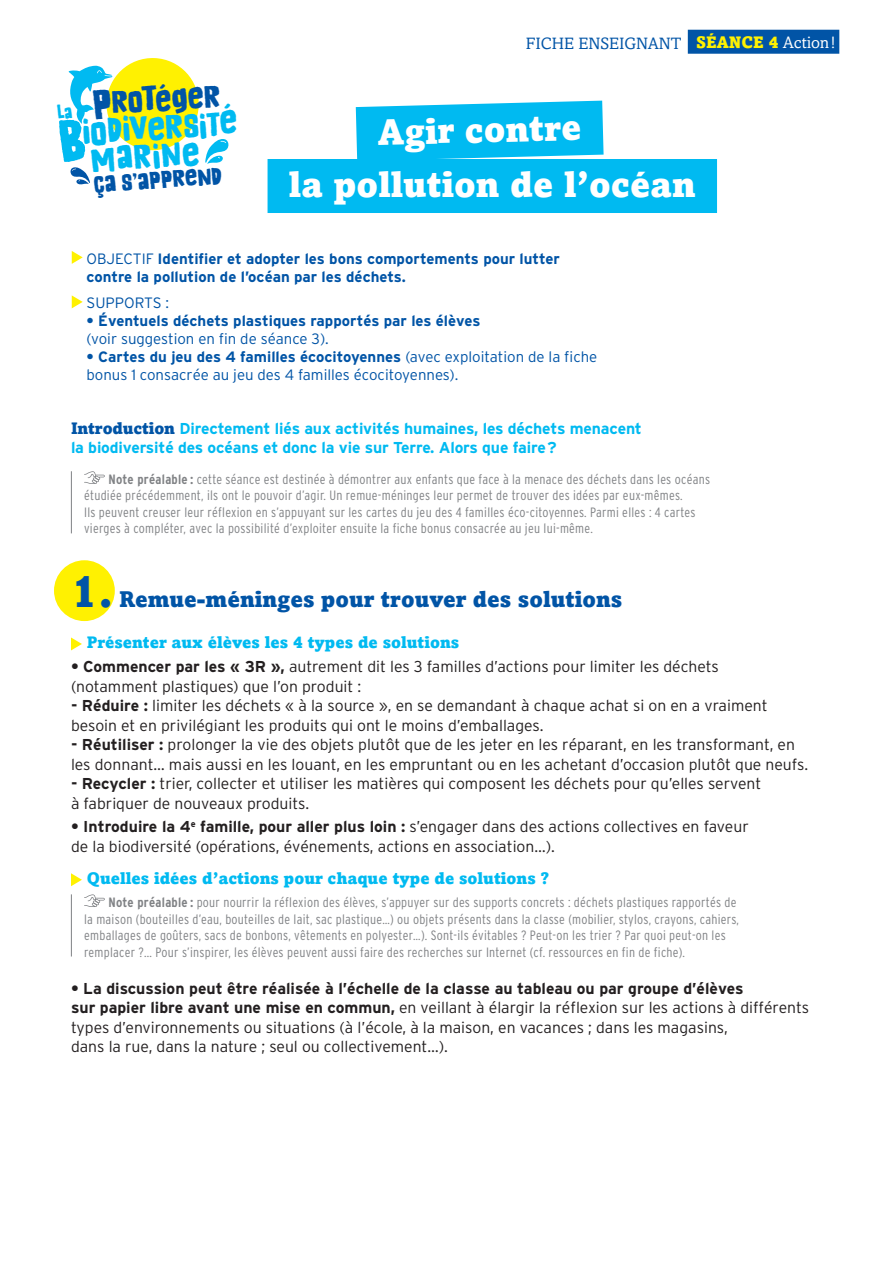
<style>
.page{position:relative;width:893px;height:1263px;background:#fff}
.page>*{position:absolute;margin:0;border:0;box-sizing:border-box;transform-origin:0 0}
.t1{font:900 36px "Amasis MT Std";color:#fff}
.t2{font:33.9px "Appelstroop";color:#00baf1}
.t3{font:31.05px "Appelstroop";color:#0154a6}
.t4{font:23.85px "Appelstroop";color:#0154a6}
.t5{font:900 22.5px "Amasis MT Std";color:#0154a6}
.t6{font:900 16.5px "Amasis MT Std";color:#00baf1}
.t7{font:16.5px "Amasis MT Std";color:#0154a6}
.t8{font:900 16.5px "Amasis MT Std";color:#fff101}
.t9{font:300 15.75px/19.5px "Interstate";color:#231f20}
.t10{font:700 15.75px/18.9px "Interstate";letter-spacing:-.01em;color:#00baf1}
.t11{font:300 15px/18px "Interstate";color:#0154a6}
.t12{font:700 15px/18px "Interstate";color:#0154a6}
.t13{font:300 condensed 13.5px/16.5px "Interstate";letter-spacing:.02em;color:#808285}
.s1{font-size:35.4px}
.s2{font-size:34.2px}
.s3{font-weight:400;color:#fff}
.s4{font-weight:300}
.s5{font-weight:700}
.s6{font-family:"Amasis MT Std";font-weight:900;font-size:16.5px;color:#0154a6}
.s7{font-size:45px}
</style>
<div class="page">
<div style="left:54px;top:560px;width:61px;height:61px;background:#fff101;border-radius:50%"></div>
<hr style="left:71px;top:471px;width:1px;height:62px;background:#808285">
<svg style="left:84px;top:471px;width:21px;height:13px"></svg>
<svg style="left:71px;top:637px;width:11px;height:13px"></svg>
<svg style="left:71px;top:873px;width:11px;height:13px"></svg>
<hr style="left:71px;top:894px;width:1px;height:62px;background:#808285">
<svg style="left:84px;top:894px;width:21px;height:13px"></svg>
<svg style="left:72px;top:251px;width:11px;height:13px"></svg>
<svg style="left:72px;top:295px;width:11px;height:13px"></svg>
<div style="left:688px;top:30px;width:151px;height:24px;background:#0154a6"></div>
<div style="left:268px;top:159px;width:449px;height:54px;background:#00baf1"></div>
<svg style="left:355px;top:100px;width:249px;height:59px;background:#19c0f2"></svg>
<svg style="left:59px;top:58px;width:170px;height:127px"></svg>
<h3 class="t3" style="left:111px;top:82px;width:110px;rotate:-3deg">rO<span class="s1">t</span>é<span class="s2">g</span>er</h3>
<h2 class="t2" style="left:90px;top:138px;width:110px;rotate:-4deg">marine</h2>
<h2 class="t2" style="left:82px;top:109px;width:156px;rotate:-3deg">iOdiversité</h2>
<h3 class="t4" style="left:93px;top:169px;width:130px;rotate:-4deg">ça s’apprend</h3>
<p class="t7" style="left:526px;top:34px;width:157px">FICHE ENSEIGNANT</p>
<p class="t8" style="left:696px;top:32px;width:140px">SÉANCE 4 <span class="s3">Action!</span></p>
<h1 class="t1" style="left:378px;top:109px;width:205px;rotate:-1deg">Agir contre</h1>
<h1 class="t1" style="left:289px;top:162px;width:408px">la pollution de l’océan</h1>
<p class="t12" style="left:87px;top:249px;width:475px"><span class="s4">OBJECTIF</span> Identifier et adopter les bons comportements pour lutter contre la pollution de l’océan par les déchets.</p>
<p class="t11" style="left:87px;top:294px;width:84px">SUPPORTS :</p>
<p class="t12" style="left:87px;top:312px;width:395px">• Éventuels déchets plastiques rapportés par les élèves</p>
<p class="t11" style="left:87px;top:330px;width:244px">(voir suggestion en fin de séance 3).</p>
<p class="t11" style="left:87px;top:348px;width:512px"><span class="s5">• Cartes du jeu des 4 familles écocitoyennes</span> (avec exploitation de la fiche bonus 1 consacrée au jeu des 4 familles écocitoyennes).</p>
<p class="t10" style="left:71px;top:418px;width:572px"><span class="s6">Introduction</span> Directement liés aux activités humaines, les déchets menacent la biodiversité des océans et donc la vie sur Terre. Alors que faire?</p>
<p class="t13" style="left:84px;top:471px;width:627px;text-indent:24px"><span class="s5">Note préalable :</span> cette séance est destinée à démontrer aux enfants que face à la menace des déchets dans les océans étudiée précédemment, ils ont le pouvoir d’agir. Un remue-méninges leur permet de trouver des idées par eux-mêmes.<br>Ils peuvent creuser leur réflexion en s’appuyant sur les cartes du jeu des 4 familles éco-citoyennes. Parmi elles : 4 cartes vierges à compléter, avec la possibilité d’exploiter ensuite la fiche bonus consacrée au jeu lui-même.</p>
<h3 class="t5" style="left:71px;top:585px;width:553px"><span class="s7">1.</span> Remue-méninges pour trouver des solutions</h3>
<p class="t6" style="left:87px;top:632px;width:374px">Présenter aux élèves les 4 types de solutions</p>
<p class="t9" style="left:71px;top:657px;width:649px"><span class="s5">• Commencer par les « 3R »,</span> autrement dit les 3 familles d’actions pour limiter les déchets (notamment plastiques) que l’on produit :</p>
<p class="t9" style="left:71px;top:696px;width:698px"><span class="s5">- Réduire :</span> limiter les déchets « à la source », en se demandant à chaque achat si on en a vraiment besoin et en privilégiant les produits qui ont le moins d’emballages.</p>
<p class="t9" style="left:71px;top:735px;width:739px"><span class="s5">- Réutiliser :</span> prolonger la vie des objets plutôt que de les jeter en les réparant, en les transformant, en les donnant… mais aussi en les louant, en les empruntant ou en les achetant d’occasion plutôt que neufs.</p>
<p class="t9" style="left:71px;top:774px;width:692px"><span class="s5">- Recycler :</span> trier, collecter et utiliser les matières qui composent les déchets pour qu’elles servent à fabriquer de nouveaux produits.</p>
<p class="t9" style="left:71px;top:817px;width:679px"><span class="s5">• Introduire la 4</span><sup>e</sup> <span class="s5">famille, pour aller plus loin :</span> s’engager dans des actions collectives en faveur de la biodiversité (opérations, événements, actions en association…).</p>
<p class="t6" style="left:87px;top:868px;width:464px">Quelles idées d’actions pour chaque type de solutions ?</p>
<p class="t13" style="left:84px;top:894px;width:656px;text-indent:24px"><span class="s5">Note préalable :</span> pour nourrir la réflexion des élèves, s’appuyer sur des supports concrets : déchets plastiques rapportés de la maison (bouteilles d’eau, bouteilles de lait, sac plastique…) ou objets présents dans la classe (mobilier, stylos, crayons, cahiers, emballages de goûters, sacs de bonbons, vêtements en polyester…). Sont-ils évitables ? Peut-on les trier ? Par quoi peut-on les remplacer ?... Pour s’inspirer, les élèves peuvent aussi faire des recherches sur Internet (cf. ressources en fin de fiche).</p>
<p class="t9" style="left:71px;top:978px;width:740px"><span class="s5">• La discussion peut être réalisée à l’échelle de la classe au tableau ou par groupe d’élèves<br>sur papier libre avant une mise en commun,</span> en veillant à élargir la réflexion sur les actions à différents types d’environnements ou situations (à l’école, à la maison, en vacances ; dans les magasins,<br>dans la rue, dans la nature ; seul ou collectivement…).</p>
</div>
